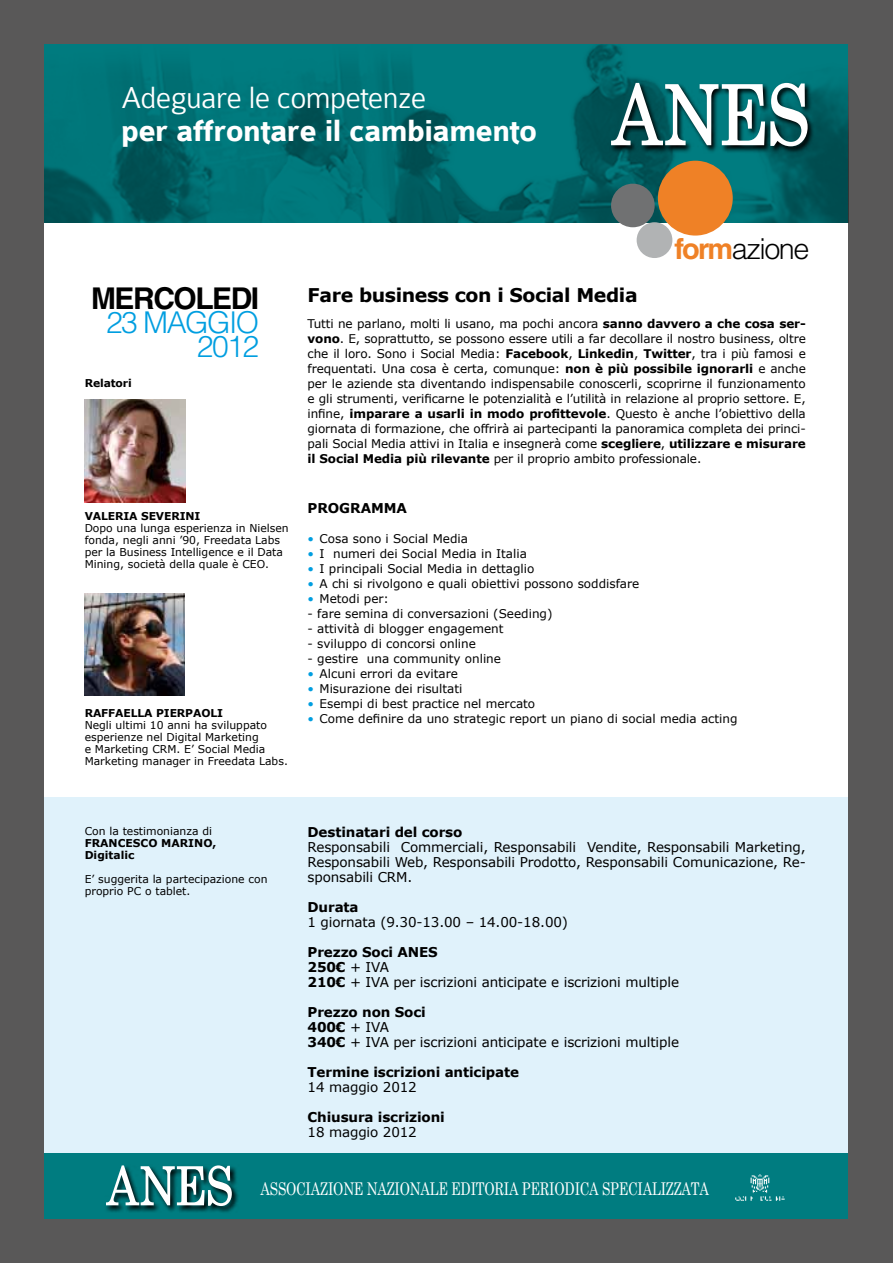
<style>
.page{position:relative;width:893px;height:1263px;background:#595858}
.page>*{position:absolute;margin:0;border:0;box-sizing:border-box;transform-origin:0 0}
.t1{font:700 32.4px "Colaborate";letter-spacing:-.02em;color:#fff}
.t2{font:300 32.4px "Colaborate";letter-spacing:-.02em;color:#fff}
.t3{font:300 30px/24px "Helvetica LT Std";letter-spacing:-.05em;color:#009ee0;text-align:right}
.t4{font:700 30px "Helvetica LT Std";letter-spacing:-.05em;color:#000}
.t5{font:300 28.8px "Helvetica LT Std";color:#000}
.t6{font:700 18.9px "Verdana";letter-spacing:-.02em;color:#000}
.t7{font:17.55px "Century Schoolbook";letter-spacing:-.015em;color:#fff;scale:.75 1}
.t8{font:13.5px/15px "Verdana";letter-spacing:-.01em;color:#000}
.t9{font:700 13.5px "Verdana";letter-spacing:-.01em;color:#000}
.t10{font:12px/15px "Verdana";color:#000;text-align:justify}
.t11{font:10.8px/12px "Verdana";color:#000}
.t12{font:700 10.8px/12px "Verdana";letter-spacing:-.01em;color:#000}
.s1{font-weight:700;color:#ef8126}
.s2{font-weight:700}
.s3{color:#009ee0}
</style>
<div class="page">
<div style="left:45px;top:45px;width:803px;height:1173px;background:#fff"></div>
<div style="left:45px;top:797px;width:803px;height:421px;background:#e0f2fb"></div>
<img style="left:45px;top:45px;width:803px;height:178px">
<div style="left:658px;top:161px;width:75px;height:75px;background:#ef8126;border-radius:50%"></div>
<div style="left:611px;top:184px;width:44px;height:43px;background:#707172;border-radius:50%"></div>
<div style="left:637px;top:222px;width:35px;height:36px;background:#b1b3b4;border-radius:50%"></div>
<svg style="left:609px;top:81px;width:206px;height:73px;background:#005255"></svg>
<svg style="left:611px;top:83px;width:197px;height:63px"></svg>
<div style="left:45px;top:1153px;width:803px;height:65px;background:#007c80"></div>
<svg style="left:106px;top:1167px;width:132px;height:45px"></svg>
<svg style="left:106px;top:1165px;width:126px;height:41px"></svg>
<img style="left:85px;top:400px;width:101px;height:102px">
<img style="left:85px;top:594px;width:100px;height:101px">
<img style="left:735px;top:1174px;width:50px;height:27px">
<h1 class="t2" style="left:121px;top:81px;width:307px">Adeguare le competenze</h1>
<h1 class="t1" style="left:121px;top:114px;width:418px">per affrontare il cambiamento</h1>
<h3 class="t5" style="left:674px;top:230px;width:137px"><span class="s1">FORM</span>azione</h3>
<h2 class="t4" style="left:91px;top:280px;width:169px">MERCOLEDI</h2>
<h2 class="t3" style="left:106px;top:310px;width:155px">23 maggio<br>2012</h2>
<p class="t12" style="left:85px;top:376px;width:49px">Relatori</p>
<p class="t12" style="left:85px;top:510px;width:117px">VALERIA SEVERINI</p>
<p class="t11" style="left:85px;top:522px;width:206px">Dopo una lunga esperienza in Nielsen fonda, negli anni ’90, Freedata Labs per la Business Intelligence e il Data Mining, società della quale è CEO.</p>
<p class="t12" style="left:85px;top:707px;width:140px">RAFFAELLA PIERPAO LI</p>
<p class="t11" style="left:85px;top:719px;width:205px">Negli ultimi 10 anni ha sviluppato esperienze nel Digital Marketing<br>e Marketing CRM. E’ Social Media Marketing manager in Freedata Labs.</p>
<h3 class="t6" style="left:308px;top:283px;width:332px">Fare business con i Social Media</h3>
<p class="t10" style="left:308px;top:316px;width:500px">Tutti ne parlano, molti li usano, ma pochi ancora <span class="s2">sanno davvero a che cosa ser&shy;vono</span>. E, soprattutto, se possono essere utili a far decollare il nostro business, oltre che il loro. Sono i Social Media: <span class="s2">Facebook</span>, <span class="s2">Linkedin</span>, <span class="s2">Twitter</span>, tra i più famosi e frequentati. Una cosa è certa, comunque: <span class="s2">non è più possibile ignorarli</span> e anche per le aziende sta diventando indispensabile conoscerli, scoprirne il funzionamento e gli strumenti, verificarne le potenzialità e l’utilità in relazione al proprio settore. E, infine, <span class="s2">imparare a usarli in modo profittevole</span>. Questo è anche l’obiettivo della giornata di formazione, che offrirà ai partecipanti la panoramica completa dei princi&shy;pali Social Media attivi in Italia e insegnerà come <span class="s2">scegliere</span>, <span class="s2">utilizzare e misurare il Social Media più rilevante</span> per il proprio ambito professionale.</p>
<p class="t9" style="left:308px;top:499px;width:101px">Programma</p>
<p class="t10" style="left:308px;top:531px;width:162px"><span class="s3">•</span> Cosa sono i Social Media</p>
<p class="t10" style="left:308px;top:546px;width:221px"><span class="s3">•</span> I numeri dei Social Media in Italia</p>
<p class="t10" style="left:308px;top:561px;width:228px"><span class="s3">•</span> I principali Social Media in dettaglio</p>
<p class="t10" style="left:308px;top:576px;width:333px"><span class="s3">•</span> A chi si rivolgono e quali obiettivi possono soddisfare</p>
<p class="t10" style="left:308px;top:591px;width:83px"><span class="s3">•</span> Metodi per:</p>
<p class="t10" style="left:308px;top:606px;width:246px">- fare semina di conversazioni (Seeding)</p>
<p class="t10" style="left:308px;top:621px;width:197px">- attività di blogger engagement</p>
<p class="t10" style="left:308px;top:636px;width:170px">- sviluppo di concorsi online</p>
<p class="t10" style="left:308px;top:651px;width:195px">- gestire una community online</p>
<p class="t10" style="left:308px;top:666px;width:152px"><span class="s3">•</span> Alcuni errori da evitare</p>
<p class="t10" style="left:308px;top:681px;width:156px"><span class="s3">•</span> Misurazione dei risultati</p>
<p class="t10" style="left:308px;top:696px;width:229px"><span class="s3">•</span> Esempi di best practice nel mercato</p>
<p class="t10" style="left:308px;top:711px;width:431px"><span class="s3">•</span> Come definire da uno strategic report un piano di social media acting</p>
<p class="t11" style="left:85px;top:825px;width:129px">Con la testimonianza di</p>
<p class="t12" style="left:85px;top:837px;width:133px">FRANCESCO MARINO,<br>Digitalic</p>
<p class="t11" style="left:85px;top:873px;width:184px">E’ suggerita la partecipazione con proprio PC o tablet.</p>
<p class="t9" style="left:308px;top:823px;width:156px">Destinatari del corso</p>
<p class="t8" style="left:308px;top:839px;width:500px;text-align:justify">Responsabili Commerciali, Responsabili Vendite, Responsabili Marketing, Responsabili Web, Responsabili Prodotto, Responsabili Comunicazione, Re&shy;sponsabili CRM.</p>
<p class="t9" style="left:308px;top:898px;width:53px">Durata</p>
<p class="t8" style="left:308px;top:914px;width:262px">1 giornata (9.30-13.00 – 14.00-18.00)</p>
<p class="t8" style="left:308px;top:944px;width:373px"><span class="s2">Prezzo Soci ANES<br>250€</span> + IVA<br><span class="s2">210€</span> + IVA per iscrizioni anticipate e iscrizioni multiple</p>
<p class="t8" style="left:308px;top:1004px;width:373px"><span class="s2">Prezzo non Soci<br>400€</span> + IVA<br><span class="s2">340€</span> + IVA per iscrizioni anticipate e iscrizioni multiple</p>
<p class="t9" style="left:308px;top:1063px;width:213px">Termine iscrizioni anticipate</p>
<p class="t8" style="left:308px;top:1079px;width:111px">14 maggio 2012</p>
<p class="t9" style="left:308px;top:1108px;width:139px">Chiusura iscrizioni</p>
<p class="t8" style="left:308px;top:1124px;width:111px">18 maggio 2012</p>
<h3 class="t7" style="left:261px;top:1177px;width:600px">ASSOCIAZIONE NAZIONALE EDITORIA PERIODICA SPECIALIZZATA</h3>
</div>
